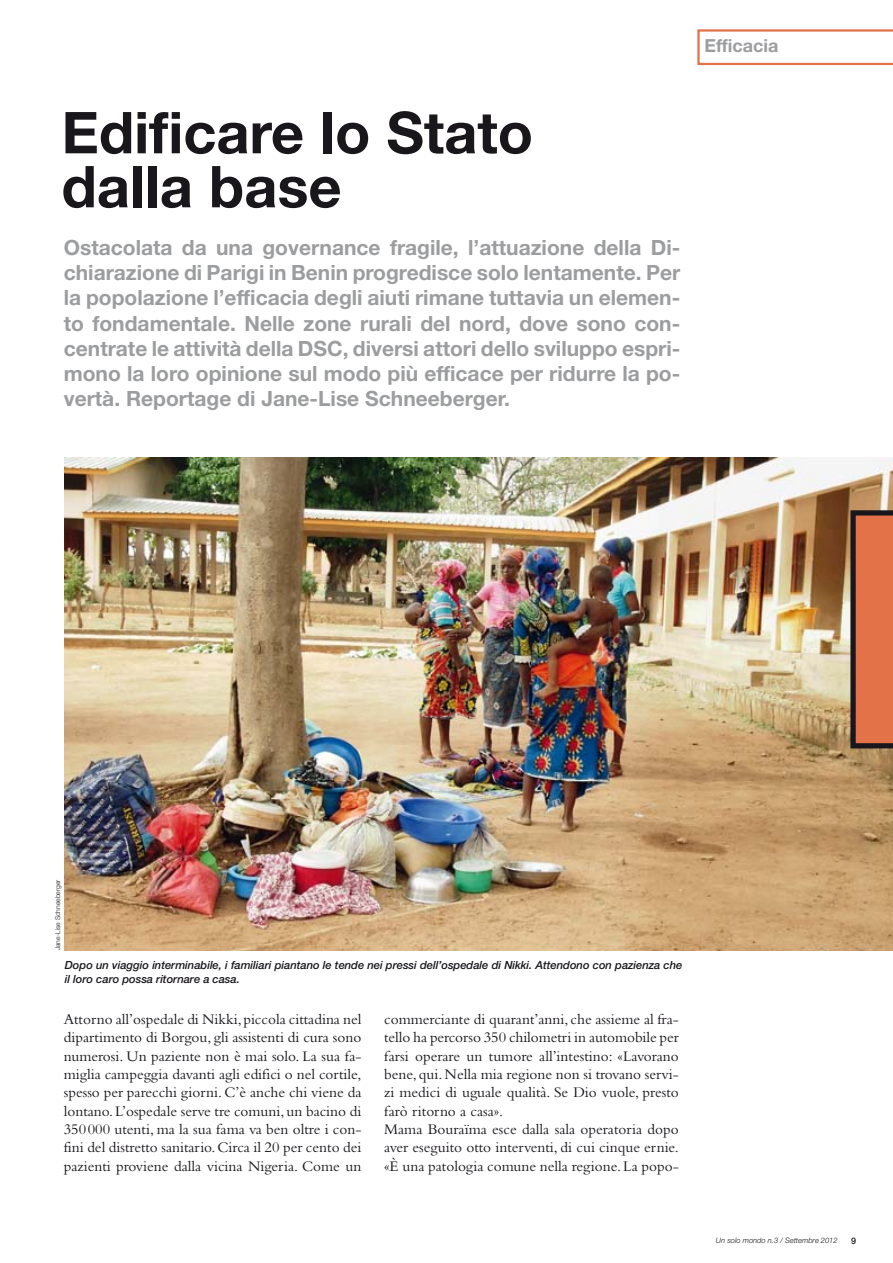
<style>
.page{position:relative;width:893px;height:1263px;background:#fff}
.page>*{position:absolute;margin:0;border:0;box-sizing:border-box;transform-origin:0 0}
.t1{font:700 57.75px/54px "Helvetica Neue";color:#1a171c}
.t2{font:700 21px/25.2px "Helvetica Neue";color:#9c9d9f;text-align:justify}
.t3{font:700 18px "Helvetica Neue";color:#9c9d9f}
.t4{font:15.3px/18.3px "Bembo";color:#1a171c}
.t5{font:italic 500 11.25px/13.5px "Helvetica Neue";letter-spacing:-.005em;color:#1a171c}
.t6{font:500 9px "Helvetica Neue";color:#1a171c}
.t7{font:italic 300 7.5px "Helvetica Neue";color:#1a171c}
.t8{font:300 6.75px "Helvetica Neue";color:#1a171c}
</style>
<div class="page">
<img style="left:65px;top:458px;width:828px;height:492px">
<svg style="left:697px;top:29px;width:196px;height:36px"></svg>
<svg style="left:850px;top:510px;width:43px;height:238px;background:#c26442"></svg>
<h1 class="t1" style="left:61px;top:111px;width:473px">Edificare lo Stato dalla base</h1>
<p class="t2" style="left:64px;top:237px;width:618px">Ostacolata da una governance fragile, l’attuazione della Di&shy;chiarazione di Parigi in Benin progredisce solo lentamente. Per la popolazione l’efficacia degli aiuti rimane tuttavia un elemen&shy;to fondamentale. Nelle zone rurali del nord, dove sono con&shy;centrate le attività della DSC, diversi attori dello sviluppo espri&shy;mono la loro opinione sul modo più efficace per ridurre la po&shy;vertà. Reportage di Jane-Lise Schneeberger.</p>
<p class="t3" style="left:705px;top:40px;width:75px">Efficacia</p>
<p class="t8" style="left:55px;top:950px;width:72px;rotate:-90deg">Jane-Lise Schneeberger</p>
<p class="t5" style="left:65px;top:959px;width:619px">Dopo un viaggio interminabile, i familiari piantano le tende nei pressi dell’ospedale di Nikki. Attendono con pazienza che il loro caro possa ritornare a casa.</p>
<p class="t4" style="left:64px;top:1011px;width:299px;text-align:justify">Attorno all’ospedale di Nikki, piccola cittadina nel dipartimento di Borgou, gli assistenti di cura sono numerosi. Un paziente non è mai solo. La sua fa&shy;miglia campeggia davanti agli edifici o nel cortile, spesso per parecchi giorni. C’è anche chi viene da lontano. L’ospedale serve tre comuni, un bacino di 350 000 utenti, ma la sua fama va ben oltre i con&shy;fini del distretto sanitario. Circa il 20 per cento dei pazienti proviene dalla vicina Nigeria. Come un</p>
<p class="t4" style="left:384px;top:1011px;width:296px">commerciante di quarant’anni, che assieme al fra&shy;tello ha percorso 350 chilometri in automobile per farsi operare un tumore all’intestino: «Lavorano bene, qui. Nella mia regione non si trovano servi&shy;zi medici di uguale qualità. Se Dio vuole, presto farò ritorno a casa».<br>Mama Bouraïma esce dalla sala operatoria dopo aver eseguito otto interventi, di cui cinque ernie. «È una patologia comune nella regione. La popo-</p>
<p class="t7" style="left:716px;top:1238px;width:123px">Un solo mondo n.3 / Settembre 2012</p>
<p class="t6" style="left:851px;top:1237px;width:7px">9</p>
</div>
